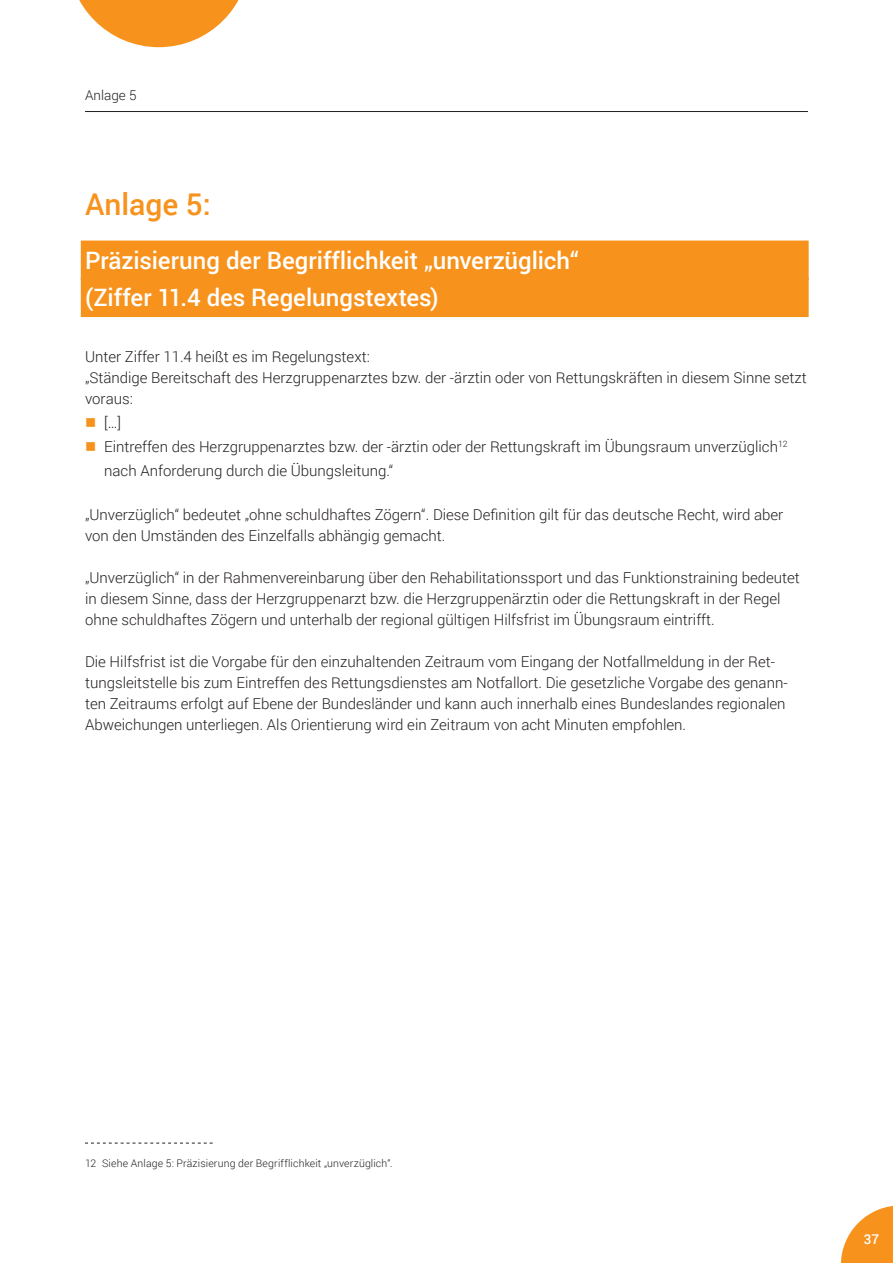
<style>
.page{position:relative;width:893px;height:1263px;background:#fff}
.page>*{position:absolute;margin:0;border:0;box-sizing:border-box;transform-origin:0 0}
.Headline_20pt{font:500 30px "Roboto";color:#f7931d}
.Head{font:500 24px "Roboto";color:#fff}
.Fließtext_10pt{font:300 15px/21px "Roboto";color:#231f20}
.Kopfzeile_11pt{font:300 13.5px "Roboto";color:#231f20}
.t1{font:500 13.5px "Roboto";color:#fff}
.Fußnote{font:300 10.5px "Roboto";letter-spacing:.015em;color:#231f20}
</style>
<div class="page">
<svg style="left:841px;top:1206px;width:52px;height:57px"></svg>
<hr style="left:85px;top:111px;width:723px;height:1px;background:#231f20">
<div style="left:81px;top:241px;width:728px;height:39px;background:#f7931d"></div>
<div style="left:81px;top:277px;width:728px;height:40px;background:#f7931d"></div>
<svg style="left:85px;top:1143px;width:128px;height:1px"></svg>
<svg style="left:79px;top:0;width:160px;height:47px"></svg>
<p class="Kopfzeile_11pt" style="left:85px;top:86px;width:53px">Anlage 5</p>
<p class="Headline_20pt" style="left:85px;top:183px;width:127px">Anlage 5:</p>
<p class="Head" style="left:85px;top:244px;width:495px">Präzisierung der Begrifflichkeit „unverzüglich“</p>
<p class="Head" style="left:85px;top:280px;width:355px">(Ziffer 11.4 des Regelungstextes)</p>
<p class="Fließtext_10pt" style="left:85px;top:346px;width:286px">Unter Ziffer 11.4 heißt es im Regelungstext:</p>
<p class="Fließtext_10pt" style="left:85px;top:367px;width:723px">„Ständige Bereitschaft des Herzgruppenarztes bzw. der -ärztin oder von Rettungskräften in diesem Sinne setzt voraus:</p>
<p class="Fließtext_10pt" style="left:104px;top:412px;width:18px">[…]</p>
<p class="Fließtext_10pt" style="left:104px;top:434px;width:685px;line-height:24px">Eintreffen des Herzgruppenarztes bzw. der -ärztin oder der Rettungskraft im Übungsraum unverzüglich<sup>12 </sup>nach Anforderung durch die Übungsleitung.“</p>
<p class="Fließtext_10pt" style="left:85px;top:503px;width:700px">„Unverzüglich“ bedeutet „ohne schuldhaftes Zögern“. Diese Definition gilt für das deutsche Recht, wird aber von den Umständen des Einzelfalls abhängig gemacht.</p>
<p class="Fließtext_10pt" style="left:85px;top:566px;width:716px">„Unverzüglich“ in der Rahmenvereinbarung über den Rehabilitationssport und das Funktionstraining bedeutet in diesem Sinne, dass der Herzgruppenarzt bzw. die Herzgruppenärztin oder die Rettungskraft in der Regel ohne schuldhaftes Zögern und unterhalb der regional gültigen Hilfsfrist im Übungsraum eintrifft.</p>
<p class="Fließtext_10pt" style="left:85px;top:650px;width:704px">Die Hilfsfrist ist die Vorgabe für den einzuhaltenden Zeitraum vom Eingang der Notfallmeldung in der Ret&shy;tungsleitstelle bis zum Eintreffen des Rettungsdienstes am Notfallort. Die gesetzliche Vorgabe des genann&shy;ten Zeitraums erfolgt auf Ebene der Bundesländer und kann auch innerhalb eines Bundeslandes regionalen Abweichungen unterliegen. Als Orientierung wird ein Zeitraum von acht Minuten empfohlen.</p>
<p class="Fußnote" style="left:85px;top:1155px;width:309px">12 Siehe Anlage 5: Präzisierung der Begrifflichkeit „unverzüglich“.</p>
<p class="t1" style="left:864px;top:1230px;width:17px">37</p>
</div>
